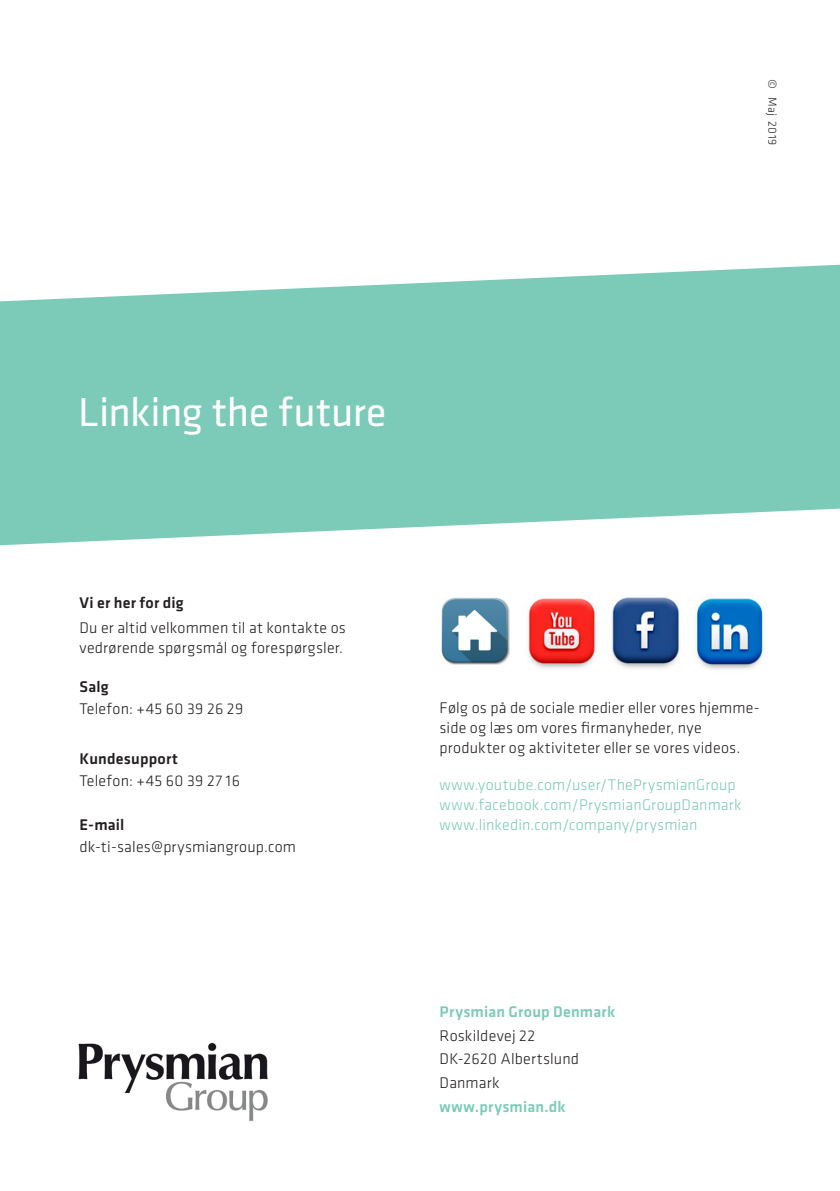
<style>
.page{position:relative;width:840px;height:1191px;background:#fff}
.page>*{position:absolute;margin:0;border:0;box-sizing:border-box;transform-origin:0 0}
.t1{font:42px "Klavika";letter-spacing:-.005em;color:#fff}
.t2{font:300 16px/20px "Klavika";letter-spacing:.01em;color:#231f20}
.t3{font:300 16px/20px "Klavika";letter-spacing:.01em;color:#7ccbb8}
.t4{font:500 16px "Klavika";letter-spacing:.01em;color:#7ccbb8}
.t5{font:500 16px "Klavika";letter-spacing:.015em;color:#231f20}
.t6{font:300 12px "Klavika";letter-spacing:.025em;color:#231f20}
.s1{font-weight:500}
</style>
<div class="page">
<svg style="left:0;top:265px;width:839px;height:280px;background:#8cd1c1"></svg>
<img style="left:78px;top:1042px;width:190px;height:79px">
<img style="left:527px;top:598px;width:69px;height:71px">
<img style="left:612px;top:597px;width:68px;height:72px">
<img style="left:696px;top:598px;width:67px;height:72px">
<img style="left:441px;top:597px;width:68px;height:67px">
<p class="t6" style="left:779px;top:79px;width:67px;rotate:90deg">© Maj 2019</p>
<p class="t1" style="left:78px;top:389px;width:309px">Linking the future</p>
<p class="t5" style="left:79px;top:591px;width:106px">Vi er her for dig</p>
<p class="t2" style="left:79px;top:617px;width:268px">Du er altid velkommen til at kontakte os vedrørende spørgsmål og forespørgsler.</p>
<p class="t2" style="left:79px;top:675px;width:165px;line-height:22px"><span class="s1">Salg<br></span>Telefon: +45 60 39 26 29</p>
<p class="t2" style="left:79px;top:747px;width:162px;line-height:22px"><span class="s1">Kundesupport<br></span>Telefon: +45 60 39 27 16</p>
<p class="t2" style="left:79px;top:813px;width:218px;line-height:22px"><span class="s1">E-mail </span>dk-ti-sales@prysmiangroup.com</p>
<p class="t2" style="left:439px;top:697px;width:321px">Følg os på de sociale medier eller vores hjemme&shy;side og læs om vores firmanyheder, nye produkter og aktiviteter eller se vores videos.</p>
<p class="t3" style="left:439px;top:774px;width:303px">www.youtube.com/user/ThePrysmianGroup www.facebook.com/PrysmianGroupDanmark www.linkedin.com/company/prysmian</p>
<p class="t4" style="left:439px;top:1000px;width:177px">Prysmian Group Denmark</p>
<p class="t2" style="left:439px;top:1025px;width:97px">Roskildevej 22</p>
<p class="t2" style="left:439px;top:1048px;width:141px">DK-2620 Albertslund</p>
<p class="t2" style="left:439px;top:1072px;width:62px">Danmark</p>
<p class="t4" style="left:439px;top:1095px;width:127px">www.prysmian.dk</p>
</div>
